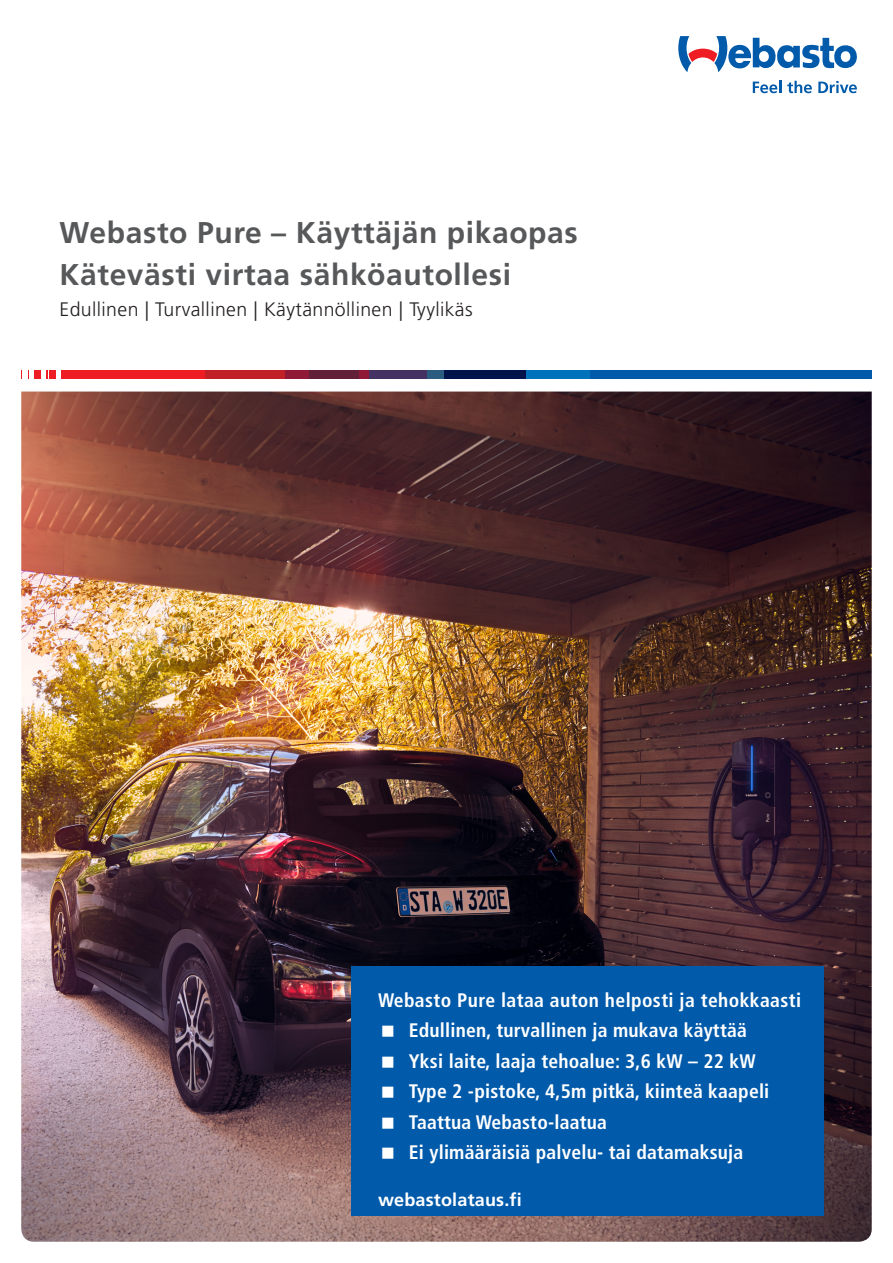
<style>
.page{position:relative;width:893px;height:1263px;background:#fff}
.page>*{position:absolute;margin:0;border:0;box-sizing:border-box;transform-origin:0 0}
.t1{font:700 30px/42px "Frutiger";letter-spacing:.02em;color:#57585a}
.t2{font:700 condensed 19.65px/30.5px "Frutiger";letter-spacing:.01em;color:#fff}
.t3{font:300 19.5px "Frutiger";letter-spacing:.02em;color:#231f20}
.t4{font:700 18px "Frutiger";letter-spacing:.01em;color:#fff}
</style>
<div class="page">
<img style="left:21px;top:392px;width:851px;height:850px">
<svg style="left:753px;top:81px;width:28px;height:12px"></svg>
<svg style="left:787px;top:81px;width:25px;height:12px"></svg>
<svg style="left:818px;top:81px;width:39px;height:12px"></svg>
<svg style="left:678px;top:36px;width:179px;height:36px"></svg>
<div style="left:21px;top:370px;width:184px;height:8px;background:#ee1d23"></div>
<div style="left:205px;top:370px;width:80px;height:8px;background:#c12027"></div>
<div style="left:285px;top:370px;width:24px;height:8px;background:#901938"></div>
<div style="left:309px;top:370px;width:50px;height:8px;background:#611f38"></div>
<div style="left:359px;top:370px;width:10px;height:8px;background:#901938"></div>
<div style="left:369px;top:370px;width:57px;height:8px;background:#453162"></div>
<div style="left:426px;top:370px;width:18px;height:8px;background:#2a5d80"></div>
<div style="left:444px;top:370px;width:82px;height:8px;background:#00134a"></div>
<div style="left:526px;top:370px;width:64px;height:8px;background:#0072bc"></div>
<div style="left:590px;top:370px;width:282px;height:8px;background:#015aaa"></div>
<svg style="left:22px;top:370px;width:12px;height:8px"></svg>
<svg style="left:41px;top:370px;width:8px;height:8px"></svg>
<svg style="left:57px;top:370px;width:4px;height:8px"></svg>
<div style="left:351px;top:966px;width:473px;height:249px;background:#015aaa"></div>
<h1 class="t1" style="left:60px;top:211px;width:520px">Webasto Pure – Käyttäjän pikaopas<br>Kätevästi virtaa sähköautollesi</h1>
<p class="t3" style="left:60px;top:298px;width:415px">Edullinen | Turvallinen | Käytännöllinen | Tyylikäs</p>
<p class="t2" style="left:409px;top:985px;width:394px;text-indent:-31px">Webasto Pure lataa auton helposti ja tehokkaasti Edullinen, turvallinen ja mukava käyttää<br>Yksi laite, laaja tehoalue: 3,6 kW – 22 kW<br>Type 2 -pistoke, 4,5m pitkä, kiinteä kaapeli Taattua Webasto-laatua<br>Ei ylimääräisiä palvelu- tai datamaksuja</p>
<p class="t4" style="left:378px;top:1189px;width:145px">webastolataus.fi</p>
</div>
